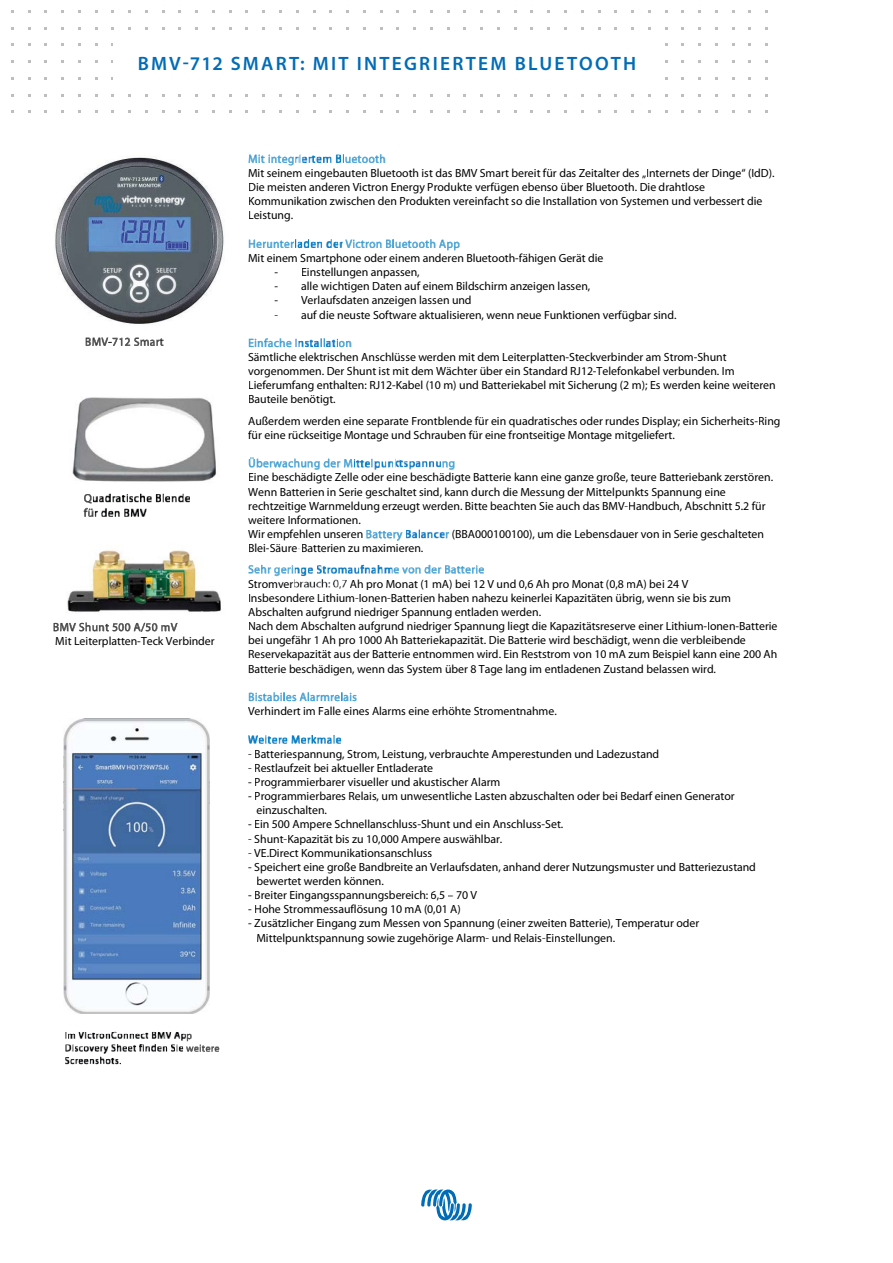
<style>
.page{position:relative;width:893px;height:1263px;background:#fff}
.page>*{position:absolute;margin:0;border:0;box-sizing:border-box;transform-origin:0 0}
.t1{font:600 19.35px "Myriad Pro";letter-spacing:.115em;color:#006cb7}
.t2{font:11.85px/14.1px "Myriad Pro";color:#000}
.t3{font:11.85px "Myriad Pro";letter-spacing:.02em;color:#0681c5}
.t4{font:10.2px/12.6px "Myriad Pro";letter-spacing:.02em;color:#000}
.s1{color:#0681c5}
</style>
<div class="page">
<svg style="left:421px;top:1189px;width:51px;height:32px"></svg>
<svg style="left:249px;top:155px;width:45px;height:10px"></svg>
<svg style="left:345px;top:154px;width:40px;height:9px"></svg>
<svg style="left:249px;top:240px;width:45px;height:8px"></svg>
<svg style="left:345px;top:239px;width:101px;height:9px"></svg>
<svg style="left:447px;top:242px;width:13px;height:8px"></svg>
<svg style="left:249px;top:338px;width:43px;height:9px"></svg>
<svg style="left:339px;top:341px;width:12px;height:6px"></svg>
<svg style="left:445px;top:461px;width:9px;height:9px"></svg>
<svg style="left:249px;top:457px;width:103px;height:13px"></svg>
<svg style="left:366px;top:530px;width:35px;height:11px"></svg>
<svg style="left:446px;top:532px;width:3px;height:7px"></svg>
<svg style="left:394px;top:565px;width:90px;height:9px"></svg>
<svg style="left:248px;top:565px;width:45px;height:12px"></svg>
<svg style="left:249px;top:692px;width:108px;height:9px"></svg>
<img style="left:72px;top:397px;width:144px;height:85px">
<img style="left:67px;top:549px;width:154px;height:63px">
<svg style="left:84px;top:493px;width:106px;height:24px"></svg>
<svg style="left:53px;top:622px;width:125px;height:10px"></svg>
<svg style="left:85px;top:337px;width:79px;height:9px"></svg>
<svg style="left:65px;top:1031px;width:155px;height:34px"></svg>
<svg style="left:200px;top:1044px;width:19px;height:8px"></svg>
<img style="left:54px;top:157px;width:170px;height:167px">
<img style="left:63px;top:718px;width:147px;height:295px">
<img style="left:65px;top:1032px;width:121px;height:9px">
<img style="left:248px;top:735px;width:93px;height:9px">
<img style="left:298px;top:549px;width:94px;height:25px">
<img style="left:105px;top:494px;width:85px;height:8px">
<img style="left:395px;top:459px;width:50px;height:79px">
<img style="left:354px;top:459px;width:39px;height:11px">
<img style="left:295px;top:338px;width:43px;height:9px">
<img style="left:295px;top:239px;width:48px;height:9px">
<img style="left:295px;top:154px;width:49px;height:9px">
<h1 class="t1" style="left:138px;top:52px;width:500px">BMV-712 SMART: MIT INTEGRIERTEM BLUETOOTH</h1>
<p class="t2" style="left:85px;top:334px;width:80px">BMV-712 Smart</p>
<p class="t2" style="left:84px;top:491px;width:12px">Q fü</p>
<p class="t2" style="left:53px;top:620px;width:164px">BMV Shunt 500 A/50 mV<br>Mit Leiterplatten-Teck Verbinder</p>
<p class="t3" style="left:248px;top:151px;width:48px">Mit integ</p>
<p class="t3" style="left:345px;top:151px;width:43px">uetooth</p>
<p class="t2" style="left:248px;top:166px;width:528px">Mit seinem eingebauten Bluetooth ist das BMV Smart bereit für das Zeitalter des „Internets der Dinge“ (IdD).<br>Die meisten anderen Victron Energy Produkte verfügen ebenso über Bluetooth. Die drahtlose Kommunikation zwischen den Produkten vereinfacht so die Installation von Systemen und verbessert die Leistung.</p>
<p class="t3" style="left:248px;top:236px;width:47px">Herunter</p>
<p class="t3" style="left:345px;top:236px;width:116px">Victron Bluetooth App</p>
<p class="t2" style="left:248px;top:251px;width:357px">Mit einem Smartphone oder einem anderen Bluetooth-fähigen Gerät die</p>
<p class="t2" style="left:275px;top:265px;width:147px">- Einstellungen anpassen,</p>
<p class="t2" style="left:275px;top:279px;width:317px">- alle wichtigen Daten auf einem Bildschirm anzeigen lassen,</p>
<p class="t2" style="left:275px;top:293px;width:199px">- Verlaufsdaten anzeigen lassen und</p>
<p class="t2" style="left:275px;top:307px;width:403px">- auf die neuste Software aktualisieren, wenn neue Funktionen verfügbar sind.</p>
<p class="t3" style="left:248px;top:336px;width:45px">Einfache</p>
<p class="t3" style="left:339px;top:336px;width:15px">on</p>
<p class="t2" style="left:248px;top:350px;width:529px">Sämtliche elektrischen Anschlüsse werden mit dem Leiterplatten-Steckverbinder am Strom-Shunt vorgenommen. Der Shunt ist mit dem Wächter über ein Standard RJ12-Telefonkabel verbunden. Im Lieferumfang enthalten: RJ12-Kabel (10 m) und Batteriekabel mit Sicherung (2 m); Es werden keine weiteren Bauteile benötigt.</p>
<p class="t2" style="left:248px;top:414px;width:534px">Außerdem werden eine separate Frontblende für ein quadratisches oder rundes Display; ein Sicherheits-Ring für eine rückseitige Montage und Schrauben für eine frontseitige Montage mitgeliefert.</p>
<p class="t3" style="left:248px;top:456px;width:106px">Überwachung der M</p>
<p class="t3" style="left:442px;top:456px;width:15px">ng</p>
<p class="t2" style="left:248px;top:470px;width:526px">Eine beschädigte Zelle oder eine beschädigte Batterie kann eine ganze große, teure Batteriebank zerstören.<br>Wenn Batterien in Serie geschaltet sind, kann durch die Messung der Mittelpunkts Spannung eine rechtzeitige Warnmeldung erzeugt werden. Bitte beachten Sie auch das BMV-Handbuch, Abschnitt 5.2 für weitere Informationen.<br>Wir empfehlen unseren <span class="s1">Battery</span></p>
<p class="t2" style="left:445px;top:527px;width:320px"><span class="s1">r</span> (BBA000100100), um die Lebensdauer von in Serie geschalteten</p>
<p class="t2" style="left:248px;top:541px;width:177px">Blei-Säure Batterien zu maximieren.</p>
<p class="t3" style="left:248px;top:562px;width:47px">Sehr geri</p>
<p class="t3" style="left:393px;top:562px;width:92px">e von der Batterie</p>
<p class="t2" style="left:248px;top:576px;width:47px">Stromver</p>
<p class="t2" style="left:248px;top:576px;width:531px;text-indent:102px">Ah pro Monat (1 mA) bei 12 V und 0,6 Ah pro Monat (0,8 mA) bei 24 V<br>Insbesondere Lithium-Ionen-Batterien haben nahezu keinerlei Kapazitäten übrig, wenn sie bis zum Abschalten aufgrund niedriger Spannung entladen werden.<br>Nach dem Abschalten aufgrund niedriger Spannung liegt die Kapazitätsreserve einer Lithium-Ionen-Batterie bei ungefähr 1 Ah pro 1000 Ah Batteriekapazität. Die Batterie wird beschädigt, wenn die verbleibende Reservekapazität aus der Batterie entnommen wird. Ein Reststrom von 10 mA zum Beispiel kann eine 200 Ah Batterie beschädigen, wenn das System über 8 Tage lang im entladenen Zustand belassen wird.</p>
<p class="t3" style="left:248px;top:690px;width:110px">Bistabiles Alarmrelais</p>
<p class="t2" style="left:248px;top:704px;width:310px">Verhindert im Falle eines Alarms eine erhöhte Stromentnahme.</p>
<p class="t2" style="left:248px;top:746px;width:413px">- Batteriespannung, Strom, Leistung, verbrauchte Amperestunden und Ladezustand</p>
<p class="t2" style="left:248px;top:760px;width:187px">- Restlaufzeit bei aktueller Entladerate</p>
<p class="t2" style="left:248px;top:775px;width:254px">- Programmierbarer visueller und akustischer Alarm</p>
<p class="t2" style="left:256px;top:789px;width:480px;text-indent:-8px">- Programmierbares Relais, um unwesentliche Lasten abzuschalten oder bei Bedarf einen Generator einzuschalten.</p>
<p class="t2" style="left:248px;top:817px;width:317px">- Ein 500 Ampere Schnellanschluss-Shunt und ein Anschluss-Set.</p>
<p class="t2" style="left:248px;top:831px;width:256px">- Shunt-Kapazität bis zu 10,000 Ampere auswählbar.</p>
<p class="t2" style="left:248px;top:845px;width:186px">- VE.Direct Kommunikationsanschluss</p>
<p class="t2" style="left:256px;top:860px;width:501px;text-indent:-8px">- Speichert eine große Bandbreite an Verlaufsdaten, anhand derer Nutzungsmuster und Batteriezustand bewertet werden können.</p>
<p class="t2" style="left:248px;top:888px;width:231px">- Breiter Eingangsspannungsbereich: 6,5 – 70 V</p>
<p class="t2" style="left:248px;top:902px;width:214px">- Hohe Strommessauflösung 10 mA (0,01 A)</p>
<p class="t2" style="left:256px;top:916px;width:444px;text-indent:-8px">- Zusätzlicher Eingang zum Messen von Spannung (einer zweiten Batterie), Temperatur oder<br>Mittelpunktspannung sowie zugehörige Alarm- und Relais-Einstellungen.</p>
<p class="t4" style="left:186px;top:1029px;width:35px">p weitere</p>
</div>
